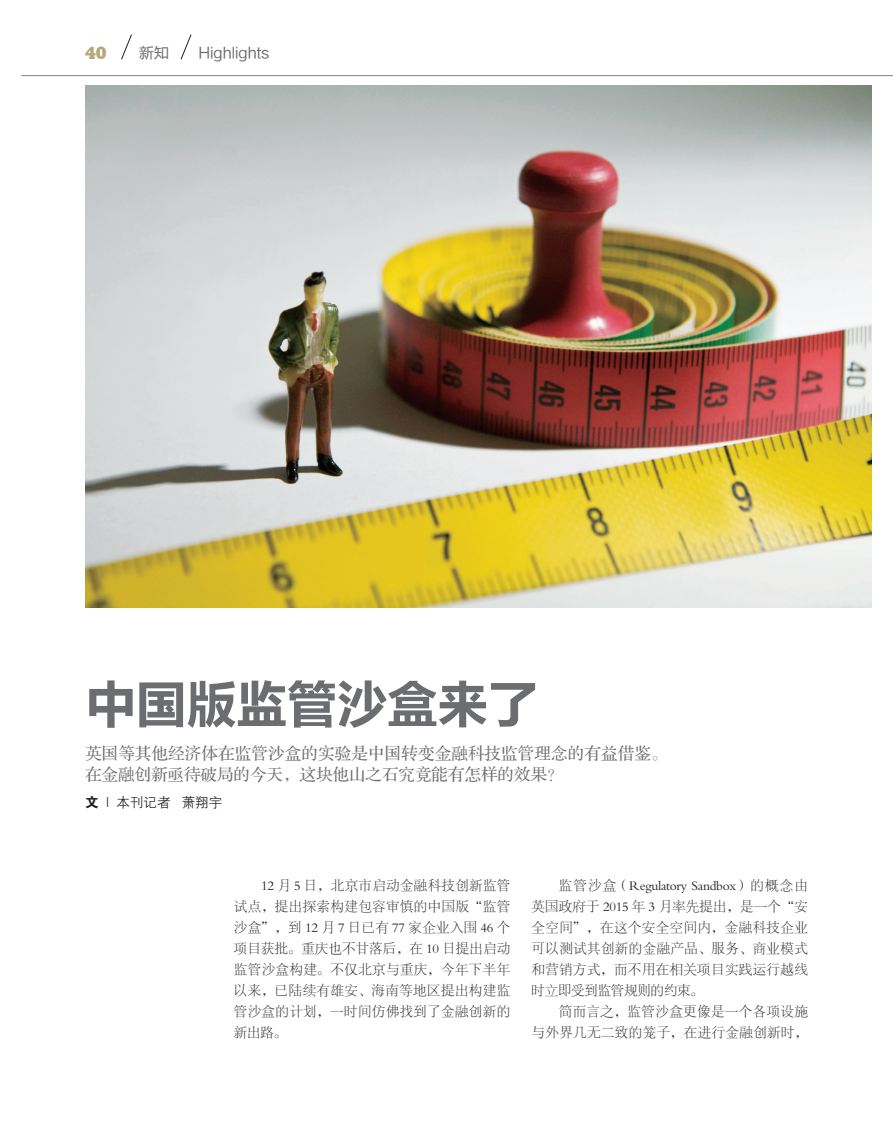
<style>
.page{position:relative;width:893px;height:1127px;background:#fff}
.page>*{position:absolute;margin:0;border:0;box-sizing:border-box;transform-origin:0 0}
.t1{font:51.75px "FZLTCHJW GB1 0";letter-spacing:-.03em;color:#6c6d70}
.t2{font:800 16.95px "Stymie BT";color:#b8a779}
.t3{font:16.5px/21px "FZS3 JW GB1 0";letter-spacing:.01em;color:#6c6d70}
.t4{font:15px "FZLTHJW GB1 0";color:#6c6d70}
.正文{font:13.5px/21px "FZSYJW GB1 0";letter-spacing:.03em;color:#231f20;text-align:justify}
.t5{font:13.5px "FZZDXJW GB1 0";color:#231f20}
.s1{font-family:"FZDHTJW GB1 0"}
</style>
<div class="page">
<hr style="left:21px;top:75px;width:872px;height:1px;background:#808285">
<svg style="left:121px;top:34px;width:11px;height:26px"></svg>
<img style="left:85px;top:85px;width:787px;height:522px">
<svg style="left:180px;top:34px;width:12px;height:26px"></svg>
<p class="t2" style="left:85px;top:43px;width:23px">40</p>
<p class="t4" style="left:139px;top:45px;width:31px">新知</p>
<p class="t4" style="left:198px;top:45px;width:73px">Highlights</p>
<p class="t1" style="left:85px;top:676px;width:455px">中国版监管沙盒来了</p>
<p class="t3" style="left:85px;top:743px;width:584px">英国等其他经济体在监管沙盒的实验是中国转变金融科技监管理念的有益借鉴。在金融创新亟待破局的今天，这块他山之石究竟能有怎样的效果？</p>
<p class="t5" style="left:85px;top:795px;width:139px"><span class="s1">文</span> | 本刊记者 萧翔宇</p>
<p class="正文" style="left:234px;top:876px;width:278px;text-indent:27px">12 月 5 日，北京市启动金融科技创新监管试点，提出探索构建包容审慎的中国版“监管沙盒”，到 12 月 7 日已有 77 家企业入围 46 个项目获批。重庆也不甘落后，在 10 日提出启动监管沙盒构建。不仅北京与重庆，今年下半年以来，已陆续有雄安、海南等地区提出构建监管沙盒的计划，一时间仿佛找到了金融创新的新出路。</p>
<p class="正文" style="left:531px;top:876px;width:278px;text-indent:27px">监管沙盒（Regulatory Sandbox）的概念由英国政府于 2015 年 3 月率先提出，是一个“安全空间”，在这个安全空间内，金融科技企业可以测试其创新的金融产品、服务、商业模式和营销方式，而不用在相关项目实践运行越线时立即受到监管规则的约束。</p>
<p class="正文" style="left:531px;top:1002px;width:278px;text-align:right">简而言之，监管沙盒更像是一个各项设施<br>与外界几无二致的笼子，在进行金融创新时，</p>
</div>
